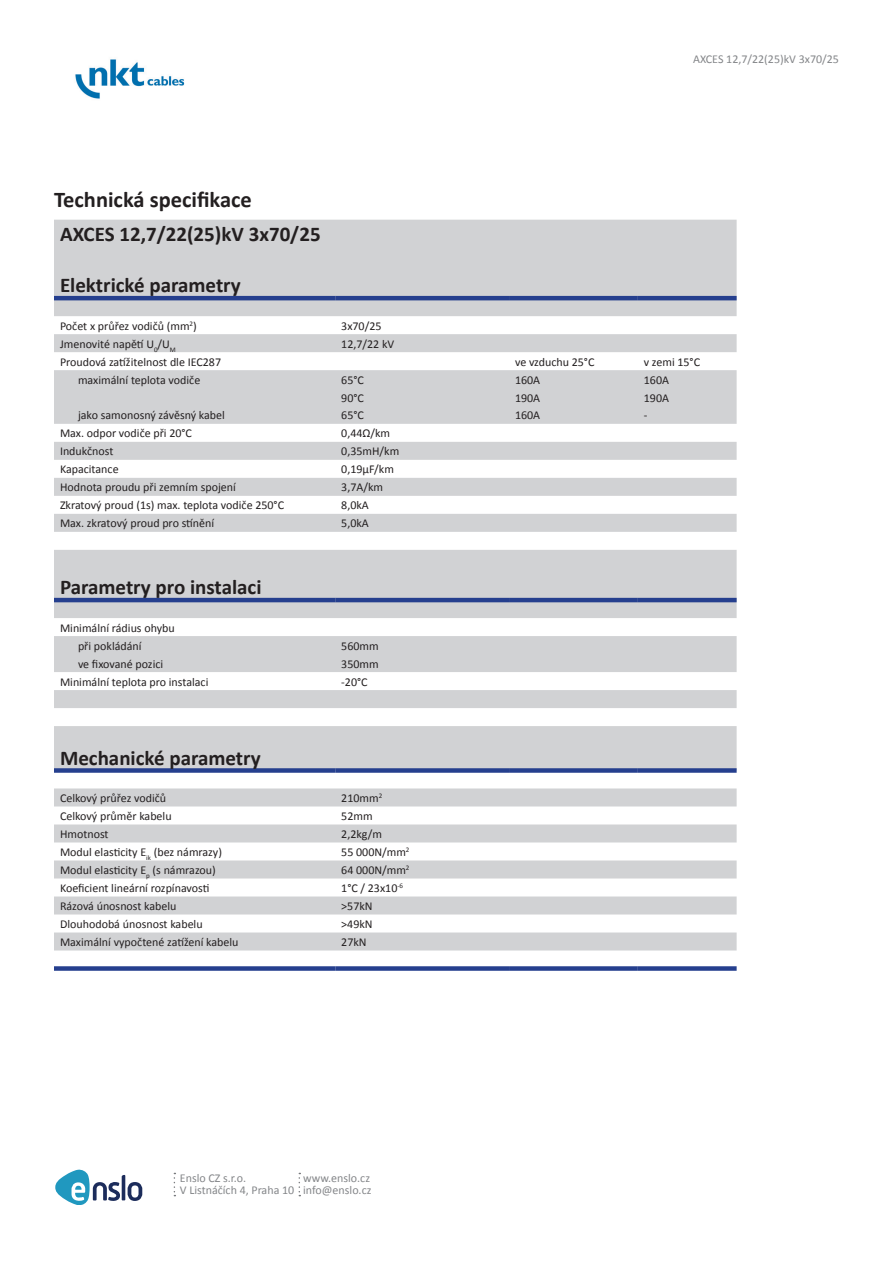
<style>
.page{position:relative;width:893px;height:1263px;background:#fff}
.page>*{position:absolute;margin:0;border:0;box-sizing:border-box;transform-origin:0 0}
.t1{font:700 22.5px "Calibri";color:#231f20}
.t2{font:700 21px "Calibri";color:#231f20}
.t3{font:12px "Calibri";color:#231f20}
.t4{font:12px "Calibri";color:#848689}
</style>
<div class="page">
<svg style="left:54px;top:220px;width:683px;height:730px;fill:#d1d2d4"></svg>
<hr style="left:54px;top:296px;width:281px;height:4px;background:#253f8e">
<hr style="left:335px;top:296px;width:174px;height:4px;background:#253f8e">
<hr style="left:509px;top:296px;width:129px;height:4px;background:#253f8e">
<hr style="left:638px;top:296px;width:99px;height:4px;background:#253f8e">
<hr style="left:54px;top:598px;width:281px;height:4px;background:#253f8e">
<hr style="left:335px;top:598px;width:174px;height:4px;background:#253f8e">
<hr style="left:509px;top:598px;width:129px;height:4px;background:#253f8e">
<hr style="left:638px;top:598px;width:99px;height:4px;background:#253f8e">
<div style="left:54px;top:966px;width:281px;height:5px;background:#253f8e"></div>
<div style="left:335px;top:966px;width:174px;height:5px;background:#253f8e"></div>
<div style="left:509px;top:966px;width:129px;height:5px;background:#253f8e"></div>
<div style="left:638px;top:966px;width:99px;height:5px;background:#253f8e"></div>
<div style="left:54px;top:768px;width:281px;height:5px;background:#253f8e"></div>
<div style="left:335px;top:768px;width:174px;height:5px;background:#253f8e"></div>
<div style="left:509px;top:768px;width:129px;height:5px;background:#253f8e"></div>
<div style="left:638px;top:768px;width:99px;height:5px;background:#253f8e"></div>
<svg style="left:55px;top:1169px;width:87px;height:35px"></svg>
<svg style="left:174px;top:1173px;width:1px;height:23px"></svg>
<svg style="left:299px;top:1173px;width:1px;height:23px"></svg>
<img style="left:75px;top:59px;width:110px;height:40px">
<p class="t1" style="left:54px;top:185px;width:199px">Technická specifikace</p>
<p class="t4" style="left:693px;top:51px;width:147px">AXCES 12,7/22(25)kV 3x70/25</p>
<p class="t2" style="left:60px;top:221px;width:262px">AXCES 12,7/22(25)kV 3x70/25</p>
<p class="t2" style="left:60px;top:272px;width:182px">Elektrické parametry</p>
<p class="t3" style="left:60px;top:318px;width:138px">Počet x průřez vodičů (mm<sup>2</sup>)</p>
<p class="t3" style="left:341px;top:318px;width:42px">3x70/25</p>
<p class="t3" style="left:60px;top:336px;width:117px">Jmenovité napětí U<sub>0</sub>/U<sub>M</sub></p>
<p class="t3" style="left:341px;top:336px;width:55px">12,7/22 kV</p>
<p class="t3" style="left:60px;top:354px;width:163px">Proudová zatížitelnost dle IEC287</p>
<p class="t3" style="left:515px;top:354px;width:81px">ve vzduchu 25°C</p>
<p class="t3" style="left:644px;top:354px;width:58px">v zemi 15°C</p>
<p class="t3" style="left:78px;top:372px;width:124px">maximální teplota vodiče</p>
<p class="t3" style="left:341px;top:372px;width:24px">65°C</p>
<p class="t3" style="left:515px;top:372px;width:27px">160A</p>
<p class="t3" style="left:644px;top:372px;width:27px">160A</p>
<p class="t3" style="left:341px;top:390px;width:24px">90°C</p>
<p class="t3" style="left:515px;top:390px;width:27px">190A</p>
<p class="t3" style="left:644px;top:390px;width:27px">190A</p>
<p class="t3" style="left:78px;top:408px;width:148px">jako samonosný závěsný kabel</p>
<p class="t3" style="left:341px;top:408px;width:24px">65°C</p>
<p class="t3" style="left:515px;top:408px;width:27px">160A</p>
<p class="t3" style="left:644px;top:408px;width:5px">-</p>
<p class="t3" style="left:60px;top:426px;width:134px">Max. odpor vodiče při 20°C</p>
<p class="t3" style="left:341px;top:426px;width:50px">0,44Ω/km</p>
<p class="t3" style="left:60px;top:444px;width:55px">Indukčnost</p>
<p class="t3" style="left:341px;top:444px;width:59px">0,35mH/km</p>
<p class="t3" style="left:60px;top:462px;width:60px">Kapacitance</p>
<p class="t3" style="left:341px;top:462px;width:54px">0,19µF/km</p>
<p class="t3" style="left:60px;top:480px;width:177px">Hodnota proudu při zemním spojení</p>
<p class="t3" style="left:341px;top:480px;width:43px">3,7A/km</p>
<p class="t3" style="left:60px;top:498px;width:226px">Zkratový proud (1s) max. teplota vodiče 250°C</p>
<p class="t3" style="left:341px;top:498px;width:29px">8,0kA</p>
<p class="t3" style="left:60px;top:516px;width:156px">Max. zkratový proud pro stínění</p>
<p class="t3" style="left:341px;top:516px;width:29px">5,0kA</p>
<p class="t2" style="left:60px;top:574px;width:203px">Parametry pro instalaci</p>
<p class="t3" style="left:60px;top:620px;width:116px">Minimální rádius ohybu</p>
<p class="t3" style="left:78px;top:638px;width:65px">při pokládání</p>
<p class="t3" style="left:341px;top:638px;width:39px">560mm</p>
<p class="t3" style="left:78px;top:656px;width:87px">ve fixované pozici</p>
<p class="t3" style="left:341px;top:656px;width:39px">350mm</p>
<p class="t3" style="left:60px;top:674px;width:150px">Minimální teplota pro instalaci</p>
<p class="t3" style="left:341px;top:674px;width:28px">-20°C</p>
<p class="t2" style="left:60px;top:744px;width:202px">Mechanické parametry</p>
<p class="t3" style="left:60px;top:790px;width:108px">Celkový průřez vodičů</p>
<p class="t3" style="left:341px;top:790px;width:42px">210mm<sup>2</sup></p>
<p class="t3" style="left:60px;top:808px;width:113px">Celkový průměr kabelu</p>
<p class="t3" style="left:341px;top:808px;width:33px">52mm</p>
<p class="t3" style="left:60px;top:826px;width:50px">Hmotnost</p>
<p class="t3" style="left:341px;top:826px;width:42px">2,2kg/m</p>
<p class="t3" style="left:60px;top:844px;width:164px">Modul elasticity E<sub>ik</sub> (bez námrazy)</p>
<p class="t3" style="left:341px;top:844px;width:70px">55 000N/mm<sup>2</sup></p>
<p class="t3" style="left:60px;top:862px;width:157px">Modul elasticity E<sub>p</sub> (s námrazou)</p>
<p class="t3" style="left:341px;top:862px;width:70px">64 000N/mm<sup>2</sup></p>
<p class="t3" style="left:60px;top:880px;width:151px">Koeficient lineární rozpínavosti</p>
<p class="t3" style="left:341px;top:880px;width:63px">1°C / 23x10<sup>-6</sup></p>
<p class="t3" style="left:60px;top:898px;width:118px">Rázová únosnost kabelu</p>
<p class="t3" style="left:341px;top:898px;width:33px">˃57kN</p>
<p class="t3" style="left:60px;top:916px;width:144px">Dlouhodobá únosnost kabelu</p>
<p class="t3" style="left:341px;top:916px;width:33px">˃49kN</p>
<p class="t3" style="left:60px;top:934px;width:180px">Maximální vypočtené zatížení kabelu</p>
<p class="t3" style="left:341px;top:934px;width:27px">27kN</p>
<p class="t4" style="left:180px;top:1171px;width:68px">Enslo CZ s.r.o.</p>
<p class="t4" style="left:180px;top:1183px;width:116px">V Listnáčích 4, Praha 10</p>
<p class="t4" style="left:303px;top:1171px;width:68px">www.enslo.cz</p>
<p class="t4" style="left:303px;top:1183px;width:70px">info@enslo.cz</p>
</div>
